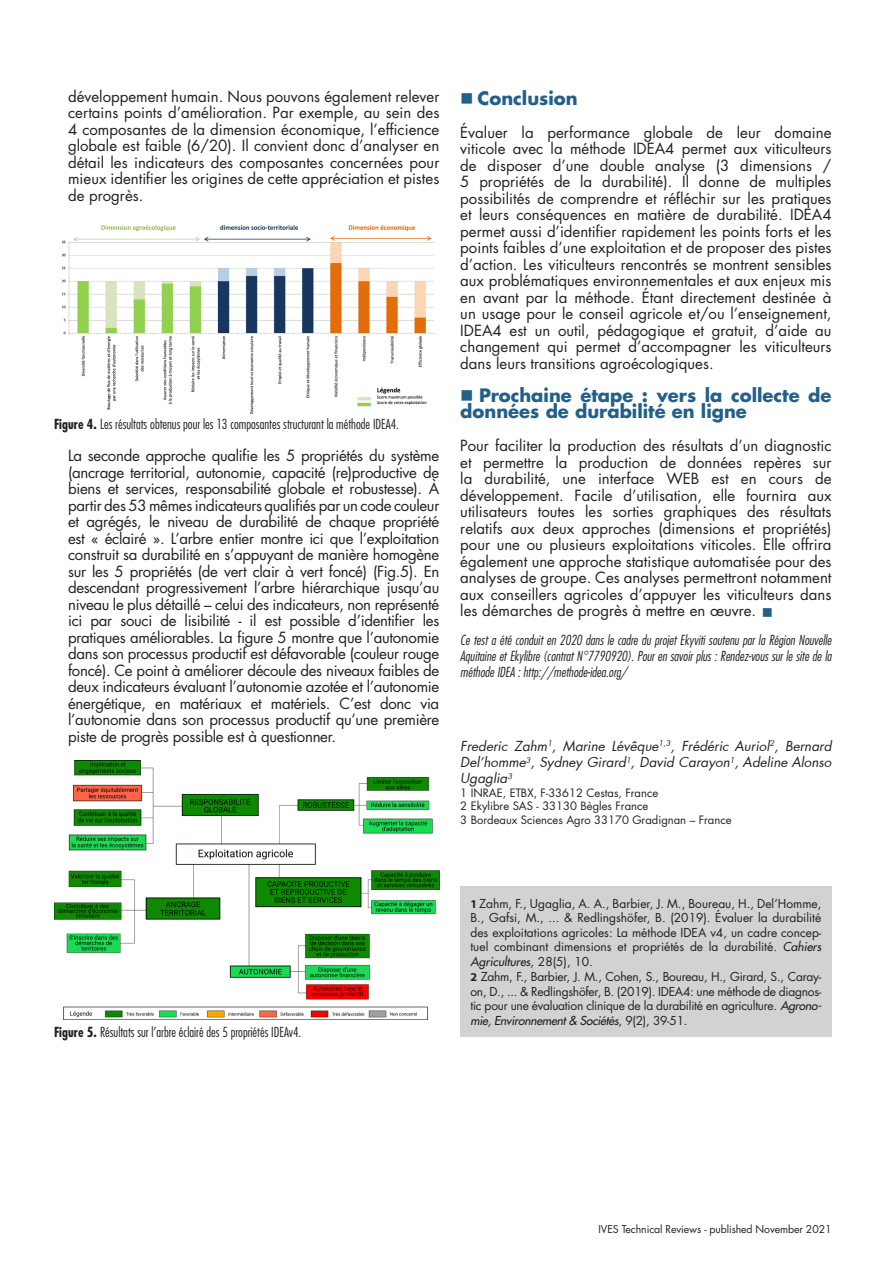
<style>
.page{position:relative;width:893px;height:1263px;background:#fff}
.page>*{position:absolute;margin:0;border:0;box-sizing:border-box;transform-origin:0 0}
.t1{font:700 18px/16.5px "Futura";color:#226089}
.t2{font:15px/16.5px "Futura";color:#231f20;text-align:justify}
.t3{font:italic 300 condensed 13.5px/16.2px "Futura";color:#231f20;text-align:justify}
.t4{font:300 condensed 13.5px "Futura";color:#231f20}
.t5{font:italic 13.5px/16.2px "Futura";color:#231f20;text-align:justify}
.t6{font:12px/14.4px "Futura";letter-spacing:-.01em;color:#231f20;text-align:justify}
.t7{font:11.25px "Futura";color:#231f20}
.t8{font:10.5px "Futura";letter-spacing:-.01em;color:#231f20}
.s1{color:#226089}
.s2{font-weight:700}
.s3{font-family:"Myriad Pro";font-weight:700}
.s4{font-style:italic}
</style>
<div class="page">
<div style="left:460px;top:886px;width:371px;height:150px;background:#d1d2d4"></div>
<img style="left:62px;top:225px;width:373px;height:189px">
<img style="left:54px;top:760px;width:385px;height:259px">
<p class="t2" style="left:68px;top:88px;width:373px">développement humain. Nous pouvons également relever certains points d’amélioration. Par exemple, au sein des 4 composantes de la dimension économique, l’efficience globale est faible (6/20). Il convient donc d’analyser en détail les indicateurs des composantes concernées pour mieux identifier les origines de cette appréciation et pistes de progrès.</p>
<p class="t1" style="left:460px;top:89px;width:119px">■ Conclusion</p>
<p class="t2" style="left:460px;top:124px;width:373px">Évaluer la performance globale de leur domaine viticole avec la méthode IDEA4 permet aux viticulteurs de disposer d’une double analyse (3 dimensions / 5 propriétés de la durabilité). Il donne de multiples possibilités de comprendre et réfléchir sur les pratiques et leurs conséquences en matière de durabilité. IDEA4 permet aussi d’identifier rapidement les points forts et les points faibles d’une exploitation et de proposer des pistes d’action. Les viticulteurs rencontrés se montrent sensibles aux problématiques environnementales et aux enjeux mis en avant par la méthode. Étant directement destinée à un usage pour le conseil agricole et/ou l’enseignement, IDEA4 est un outil, pédagogique et gratuit, d’aide au changement qui permet d’accompagner les viticulteurs dans leurs transitions agroécologiques.</p>
<p class="t1" style="left:460px;top:386px;width:373px">■ Prochaine étape : vers la collecte de données de durabilité en ligne</p>
<p class="t2" style="left:460px;top:437px;width:373px">Pour faciliter la production des résultats d’un diagnostic et permettre la production de données repères sur la durabilité, une interface WEB est en cours de développement. Facile d’utilisation, elle fournira aux utilisateurs toutes les sorties graphiques des résultats relatifs aux deux approches (dimensions et propriétés) pour une ou plusieurs exploitations viticoles. Elle offrira également une approche statistique automatisée pour des analyses de groupe. Ces analyses permettront notamment aux conseillers agricoles d’appuyer les viticulteurs dans les démarches de progrès à mettre en œuvre. <span class="s1">■</span></p>
<p class="t4" style="left:54px;top:416px;width:347px"><span class="s2">Figure 4.</span> Les résultats obtenus pour les 13 composantes structurant la méthode IDEA4.</p>
<p class="t2" style="left:68px;top:447px;width:373px">La seconde approche qualifie les 5 propriétés du système (ancrage territorial, autonomie, capacité (re)productive de biens et services, responsabilité globale et robustesse). À partir des 53 mêmes indicateurs qualifiés par un code couleur et agrégés, le niveau de durabilité de chaque propriété est « éclairé ». L’arbre entier montre ici que l’exploitation construit sa durabilité en s’appuyant de manière homogène sur les 5 propriétés (de vert clair à vert foncé) (Fig.5). En descendant progressivement l’arbre hiérarchique jusqu’au niveau le plus détaillé – celui des indicateurs, non représenté ici par souci de lisibilité - il est possible d’identifier les pratiques améliorables. La figure 5 montre que l’autonomie dans son processus productif est défavorable (couleur rouge foncé). Ce point à améliorer découle des niveaux faibles de deux indicateurs évaluant l’autonomie azotée et l’autonomie énergétique, en matériaux et matériels. C’est donc via l’autonomie dans son processus productif qu’une première piste de progrès possible est à questionner.</p>
<p class="t3" style="left:460px;top:631px;width:373px">Ce test a été conduit en 2020 dans le cadre du projet Ekyviti soutenu par la Région Nouvelle Aquitaine et Ekylibre (contrat N°7790920). Pour en savoir plus : Rendez-vous sur le site de la méthode IDEA : http://methode-idea.org/</p>
<p class="t5" style="left:460px;top:738px;width:373px">Frederic Zahm<sup>1</sup>, Marine Lévêque<sup>1,3</sup>, Frédéric Auriol<sup>2</sup>, Bernard Del’homme<sup>3</sup>, Sydney Girard<sup>1</sup>, David Carayon<sup>1</sup>, Adeline Alonso Ugaglia<sup>3</sup></p>
<p class="t7" style="left:460px;top:785px;width:199px">1 INRAE, ETBX, F-33612 Cestas, France</p>
<p class="t7" style="left:460px;top:798px;width:190px">2 Ekylibre SAS - 33130 Bègles France</p>
<p class="t7" style="left:460px;top:812px;width:273px">3 Bordeaux Sciences Agro 33170 Gradignan – France</p>
<p class="t4" style="left:54px;top:1023px;width:249px"><span class="s2">Figure 5.</span> Résultats sur l’arbre éclairé des 5 propriétés IDEAv4.</p>
<p class="t6" style="left:470px;top:896px;width:353px"><span class="s3">1</span> Zahm, F., Ugaglia, A. A., Barbier, J. M., Boureau, H., Del’Homme, B., Gafsi, M., ... &amp; Redlingshöfer, B. (2019). Évaluer la durabilité des exploitations agricoles: La méthode IDEA v4, un cadre concep&shy;tuel combinant dimensions et propriétés de la durabilité. <span class="s4">Cahiers Agricultures</span>, 28(5), 10.</p>
<p class="t6" style="left:470px;top:970px;width:352px"><span class="s3">2</span> Zahm, F., Barbier, J. M., Cohen, S., Boureau, H., Girard, S., Caray&shy;on, D., ... &amp; Redlingshöfer, B. (2019). IDEA4: une méthode de diagnos&shy;tic pour une évaluation clinique de la durabilité en agriculture. <span class="s4">Agrono&shy;mie, Environnement &amp; Sociétés</span>, 9(2), 39-51.</p>
<p class="t8" style="left:598px;top:1222px;width:234px">IVES Technical Reviews - published November 2021</p>
</div>
